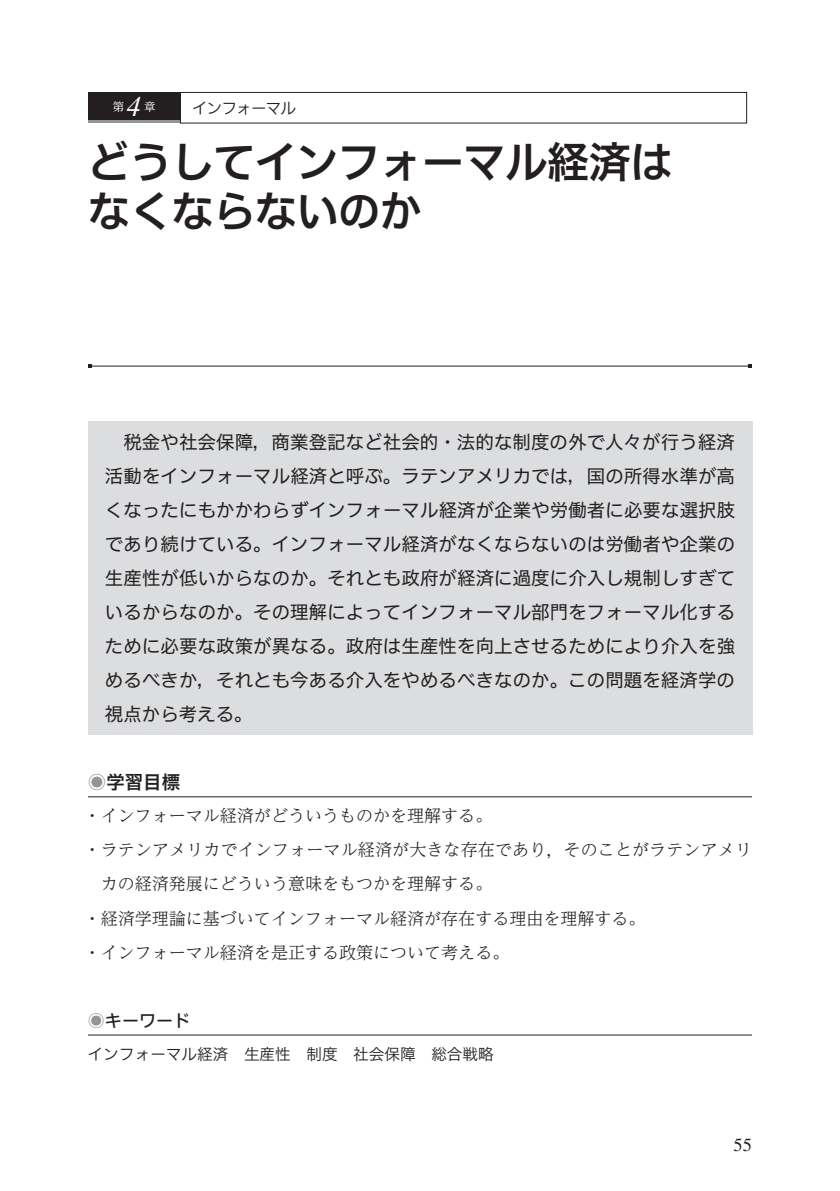
<style>
.page{position:relative;width:840px;height:1191px;background:#fff}
.page>*{position:absolute;margin:0;border:0;box-sizing:border-box;transform-origin:0 0}
.章タイトル{font:42.6px/49.6px "Hiragino UD Sans F Std N W6";letter-spacing:-.02em;color:#231f20}
.章{font:italic 28.4px "Times LT Std";color:#fff}
.リード{font:18.4px/34px "Hiragino UD Sans F Std W4";letter-spacing:.005em;color:#231f20;text-align:justify}
.学習目標_1{font:18.4px "Hiragino UD Sans F Std W6";color:#231f20}
.t1{font:18.4px "Times LT Std";color:#231f20}
.冒頭-学習目標{font:300 17px/34px "UD Reimin Pr 6 N";color:#231f20}
.学習目標_キーワード{font:17px "Hiragino UD Sans F Std W5";color:#231f20}
.キーワード{font:15.6px "Hiragino UD Sans F Std W3";color:#231f20}
.章番号横{font:15.6px "Hiragino UD Sans F Std W3";letter-spacing:-.05em;color:#231f20}
.章-2{font:11.4px "UD Reimin Pr 6 N";color:#fff}
.s1{font-family:"Hiragino UD Sans F Std W5";color:#939598}
.s2{color:#939598}
</style>
<div class="page">
<hr style="left:90px;top:366px;width:659px;height:1px;background:#231f20">
<div style="left:88px;top:92px;width:92px;height:28px;background:#231f20"></div>
<hr style="left:88px;top:120px;width:92px;height:3px;background:#939598">
<div style="left:88px;top:421px;width:663px;height:313px;background:#dcdddf"></div>
<hr style="left:88px;top:796px;width:663px;height:1px;background:#231f20">
<hr style="left:88px;top:1034px;width:663px;height:1px;background:#231f20">
<div style="left:180px;top:92px;width:566px;height:31px;border:1px solid #231f20"></div>
<p class="章-2" style="left:113px;top:97px;width:13px">第</p>
<p class="章" style="left:127px;top:91px;width:16px">4</p>
<p class="章-2" style="left:144px;top:97px;width:13px">章</p>
<p class="章番号横" style="left:192px;top:96px;width:105px">インフォーマル</p>
<p class="章タイトル" style="left:88px;top:135px;width:586px">どうしてインフォーマル経済はなくならないのか</p>
<p class="リード" style="left:105px;top:424px;width:631px;text-indent:18px">税金や社会保障，商業登記など社会的・法的な制度の外で人々が行う経済活動をインフォーマル経済と呼ぶ。ラテンアメリカでは，国の所得水準が高くなったにもかかわらずインフォーマル経済が企業や労働者に必要な選択肢であり続けている。インフォーマル経済がなくならないのは労働者や企業の生産性が低いからなのか。それとも政府が経済に過度に介入し規制しすぎているからなのか。その理解によってインフォーマル部門をフォーマル化するために必要な政策が異なる。政府は生産性を向上させるためにより介入を強めるべきか，それとも今ある介入をやめるべきなのか。この問題を経済学の視点から考える。</p>
<p class="学習目標_1" style="left:88px;top:768px;width:94px"><span class="s1">◉</span>学習目標</p>
<p class="冒頭-学習目標" style="left:84px;top:798px;width:410px">・インフォーマル経済がどういうものかを理解する。</p>
<p class="冒頭-学習目標" style="left:101px;top:832px;width:652px;text-indent:-17px">・ラテンアメリカでインフォーマル経済が大きな存在であり，そのことがラテンアメリカの経済発展にどういう意味をもつかを理解する。</p>
<p class="冒頭-学習目標" style="left:84px;top:900px;width:563px">・経済学理論に基づいてインフォーマル経済が存在する理由を理解する。</p>
<p class="冒頭-学習目標" style="left:84px;top:934px;width:427px">・インフォーマル経済を是正する政策について考える。</p>
<p class="学習目標_キーワード" style="left:88px;top:1007px;width:104px"><span class="s2">◉</span>キーワード</p>
<p class="キーワード" style="left:88px;top:1042px;width:407px">インフォーマル経済　生産性　制度　社会保障　総合戦略</p>
<p class="t1" style="left:733px;top:1134px;width:20px">55</p>
</div>
